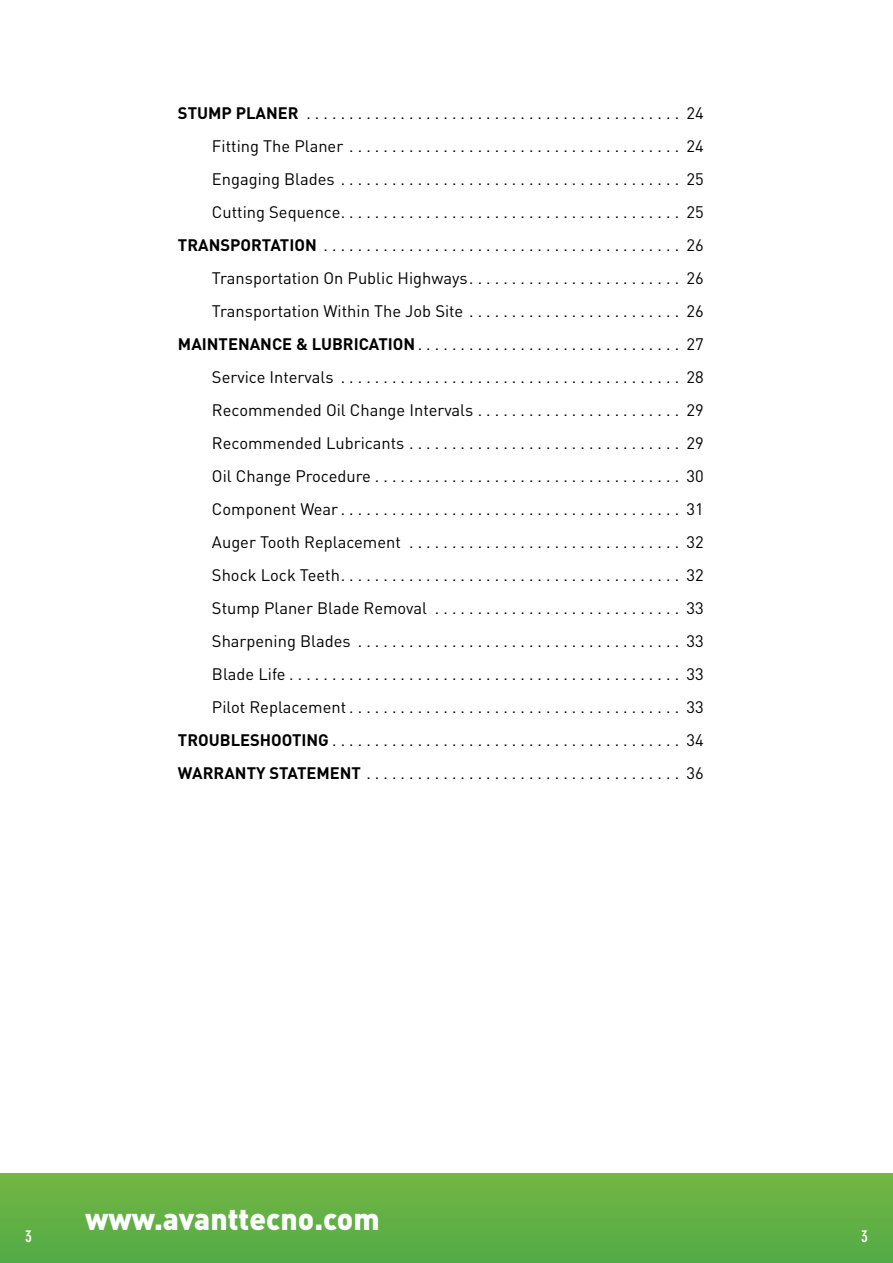
<style>
.page{position:relative;width:893px;height:1263px;background:#fff}
.page>*{position:absolute;margin:0;border:0;box-sizing:border-box;transform-origin:0 0}
.t1{font:900 30px "DIN Pro";color:#fff}
.t2{font:16.5px/33px "DIN Pro";color:#000;text-align:right}
.t3{font:700 condensed 16.5px "DIN Neuzeit Grotesk Std";color:#fff}
.s1{font-weight:700}
</style>
<div class="page">
<div style="left:0;top:1174px;width:893px;height:89px;background:linear-gradient(to bottom,#73b643,#52ab47)"></div>
<p class="t2" style="left:178px;top:96px;width:527px"><span class="s1">STUMP PLANER</span> . . . . . . . . . . . . . . . . . . . . . . . . . . . . . . . . . . . . . . . . . . . . 24<br>Fitting The Planer . . . . . . . . . . . . . . . . . . . . . . . . . . . . . . . . . . . . . . . 24<br>Engaging Blades . . . . . . . . . . . . . . . . . . . . . . . . . . . . . . . . . . . . . . . . 25<br>Cutting Sequence . . . . . . . . . . . . . . . . . . . . . . . . . . . . . . . . . . . . . . . . 25<br><span class="s1">TRANSPORTATION</span> . . . . . . . . . . . . . . . . . . . . . . . . . . . . . . . . . . . . . . . . . . 26<br>Transportation On Public Highways . . . . . . . . . . . . . . . . . . . . . . . . . 26<br>Transportation Within The Job Site . . . . . . . . . . . . . . . . . . . . . . . . . 26<br><span class="s1">MAINTENANCE &amp; LUBRICATION</span> . . . . . . . . . . . . . . . . . . . . . . . . . . . . . . . 27<br>Service Intervals . . . . . . . . . . . . . . . . . . . . . . . . . . . . . . . . . . . . . . . . 28<br>Recommended Oil Change Intervals . . . . . . . . . . . . . . . . . . . . . . . . 29<br>Recommended Lubricants . . . . . . . . . . . . . . . . . . . . . . . . . . . . . . . . 29<br>Oil Change Procedure . . . . . . . . . . . . . . . . . . . . . . . . . . . . . . . . . . . . 30<br>Component Wear . . . . . . . . . . . . . . . . . . . . . . . . . . . . . . . . . . . . . . . . 31<br>Auger Tooth Replacement . . . . . . . . . . . . . . . . . . . . . . . . . . . . . . . . 32<br>Shock Lock Teeth . . . . . . . . . . . . . . . . . . . . . . . . . . . . . . . . . . . . . . . . 32<br>Stump Planer Blade Removal . . . . . . . . . . . . . . . . . . . . . . . . . . . . . 33<br>Sharpening Blades . . . . . . . . . . . . . . . . . . . . . . . . . . . . . . . . . . . . . . 33<br>Blade Life . . . . . . . . . . . . . . . . . . . . . . . . . . . . . . . . . . . . . . . . . . . . . . 33<br>Pilot Replacement . . . . . . . . . . . . . . . . . . . . . . . . . . . . . . . . . . . . . . . 33<br><span class="s1">TROUBLESHOOTING</span> . . . . . . . . . . . . . . . . . . . . . . . . . . . . . . . . . . . . . . . . . 34<br><span class="s1">WARRANTY STATEMENT</span> . . . . . . . . . . . . . . . . . . . . . . . . . . . . . . . . . . . . . 36</p>
<p class="t3" style="left:25px;top:1226px;width:8px">3</p>
<h1 class="t1" style="left:85px;top:1198px;width:296px">www.avanttecno.com</h1>
<p class="t3" style="left:861px;top:1226px;width:8px">3</p>
</div>
